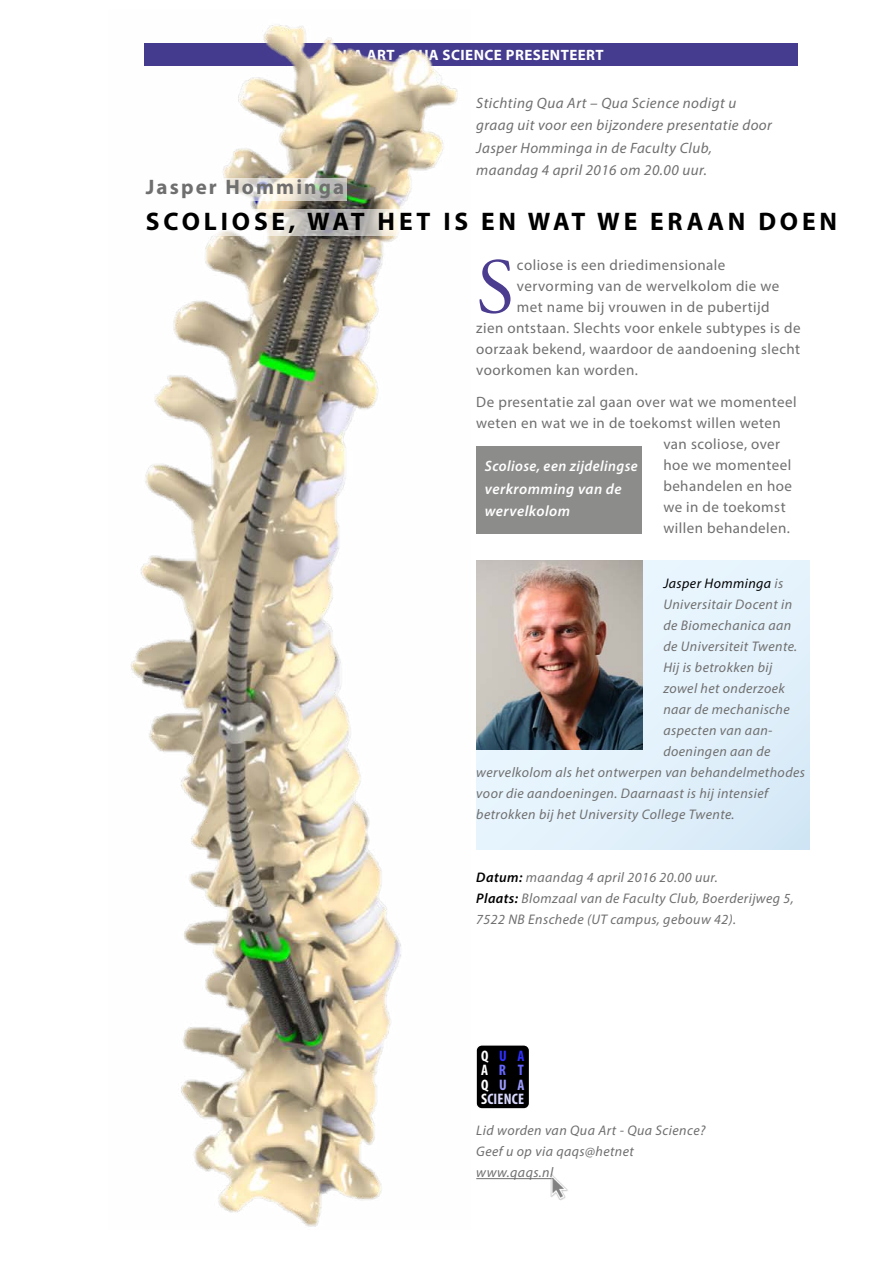
<style>
.page{position:relative;width:893px;height:1263px;background:#fff}
.page>*{position:absolute;margin:0;border:0;box-sizing:border-box;transform-origin:0 0}
.t1{font:78.3px "Adobe Garamond Pro";color:#4c3c90}
.t2{font:700 25.5px "Myriad Pro";letter-spacing:.15em;color:#000}
.t3{font:700 21px "Myriad Pro";letter-spacing:.1em;color:#706f6f}
.t4{font:700 condensed 15.3px/14.2px "Myriad Pro";letter-spacing:.355em;color:#dadaff;text-align:justify}
.t5{font:15px "Myriad Pro";letter-spacing:.03em;color:#706f6f}
.t6{font:italic 15px/22.5px "Myriad Pro";letter-spacing:.03em;color:#706f6f}
.t7{font:italic 600 15px/22.5px "Myriad Pro";letter-spacing:.03em;color:#fff;scale:.96 1}
.t8{font:700 15px "Myriad Pro";letter-spacing:.03em;color:#fff}
.t9{font:italic 13.95px/21px "Myriad Pro";letter-spacing:.03em;color:#706f6f}
.t10{font:italic 13.95px "Myriad Pro";letter-spacing:.03em;color:#000}
.s1{color:#706f6f}
.s2{font-weight:600;color:#000}
.s3{color:#fff}
.s4{color:#2f2fff}
.s5{color:#66f}
.s6{color:#9b9bff}
</style>
<div class="page">
<div style="left:476px;top:1045px;width:53px;height:64px;background:#000;border-radius:6px"></div>
<div style="left:476px;top:1044px;width:54px;height:65px;border:1px solid #fff;border-radius:6px"></div>
<div style="left:145px;top:44px;width:653px;height:22px;background:#453c90"></div>
<hr style="left:476px;top:1178px;width:77px;height:1px;background:#706f6f">
<img style="left:130px;top:25px;width:341px;height:1202px">
<svg style="left:149px;top:209px;width:307px;height:26px"></svg>
<div style="left:476px;top:560px;width:334px;height:289px;background:#e3f2fc"></div>
<div style="left:476px;top:446px;width:166px;height:88px;background:#8c8c8b"></div>
<img style="left:547px;top:1174px;width:21px;height:26px">
<img style="left:476px;top:560px;width:166px;height:190px">
<svg style="left:147px;top:179px;width:200px;height:22px"></svg>
<p class="t8" style="left:332px;top:45px;width:274px">QUA ART - QUA SCIENCE PRESENTEERT</p>
<p class="t6" style="left:476px;top:91px;width:297px">Stichting Qua Art – Qua Science nodigt u graag uit voor een bijzondere presentatie door Jasper Homminga in de Faculty Club, maandag 4 april 2016 om 20.00 uur.</p>
<h3 class="t3" style="left:146px;top:174px;width:200px">Jasper Homminga</h3>
<h2 class="t2" style="left:146px;top:205px;width:692px">SCOLIOSE, WAT HET IS EN WAT WE ERAAN DOEN</h2>
<h1 class="t1" style="left:476px;top:240px;width:40px">S</h1>
<p class="t5" style="left:517px;top:256px;width:210px">coliose is een driedimensionale</p>
<p class="t5" style="left:517px;top:277px;width:264px">vervorming van de wervelkolom die we</p>
<p class="t5" style="left:517px;top:298px;width:254px">met name bij vrouwen in de pubertijd</p>
<p class="t5" style="left:476px;top:319px;width:326px">zien ontstaan. Slechts voor enkele subtypes is de</p>
<p class="t5" style="left:476px;top:340px;width:325px">oorzaak bekend, waardoor de aandoening slecht</p>
<p class="t5" style="left:476px;top:361px;width:163px">voorkomen kan worden.</p>
<p class="t5" style="left:476px;top:392px;width:322px">De presentatie zal gaan over wat we momenteel</p>
<p class="t5" style="left:476px;top:413px;width:306px">weten en wat we in de toekomst willen weten</p>
<p class="t5" style="left:663px;top:434px;width:118px">van scoliose, over</p>
<p class="t5" style="left:663px;top:455px;width:130px">hoe we momenteel</p>
<p class="t5" style="left:663px;top:476px;width:130px">behandelen en hoe</p>
<p class="t5" style="left:663px;top:497px;width:124px">we in de toekomst</p>
<p class="t5" style="left:663px;top:518px;width:128px">willen behandelen.</p>
<p class="t7" style="left:485px;top:455px;width:161px">Scoliose, een zijdelingse verkromming van de wervelkolom</p>
<p class="t10" style="left:663px;top:575px;width:122px">Jasper Homminga <span class="s1">is</span></p>
<p class="t9" style="left:663px;top:593px;width:130px">Universitair Docent in</p>
<p class="t9" style="left:663px;top:614px;width:129px">de Biomechanica aan</p>
<p class="t9" style="left:663px;top:635px;width:135px">de Universiteit Twente.</p>
<p class="t9" style="left:663px;top:656px;width:110px">Hij is betrokken bij</p>
<p class="t9" style="left:663px;top:677px;width:123px">zowel het onderzoek</p>
<p class="t9" style="left:663px;top:698px;width:128px">naar de mechanische</p>
<p class="t9" style="left:663px;top:719px;width:111px">aspecten van aan-</p>
<p class="t9" style="left:663px;top:740px;width:109px">doeningen aan de</p>
<p class="t9" style="left:476px;top:761px;width:330px">wervelkolom als het ontwerpen van behandelmethodes</p>
<p class="t9" style="left:476px;top:782px;width:293px">voor die aandoeningen. Daarnaast is hij intensief</p>
<p class="t9" style="left:476px;top:803px;width:260px">betrokken bij het University College Twente.</p>
<p class="t9" style="left:476px;top:866px;width:319px"><span class="s2">Datum:</span> maandag 4 april 2016 20.00 uur.<br><span class="s2">Plaats:</span> Blomzaal van de Faculty Club, Boerderijweg 5,<br>7522 NB Enschede (UT campus, gebouw 42).</p>
<p class="t4" style="left:481px;top:1048px;width:45px"><span class="s3">Q</span><span class="s4">UA </span><span class="s3">A</span><span class="s5">RT </span><span class="s3">Q</span><span class="s6">UA </span><span class="s3">S</span>CIENCE</p>
<p class="t9" style="left:476px;top:1120px;width:231px">Lid worden van Qua Art - Qua Science?<br>Geef u op via qaqs@hetnet www.qaqs.nl</p>
</div>
